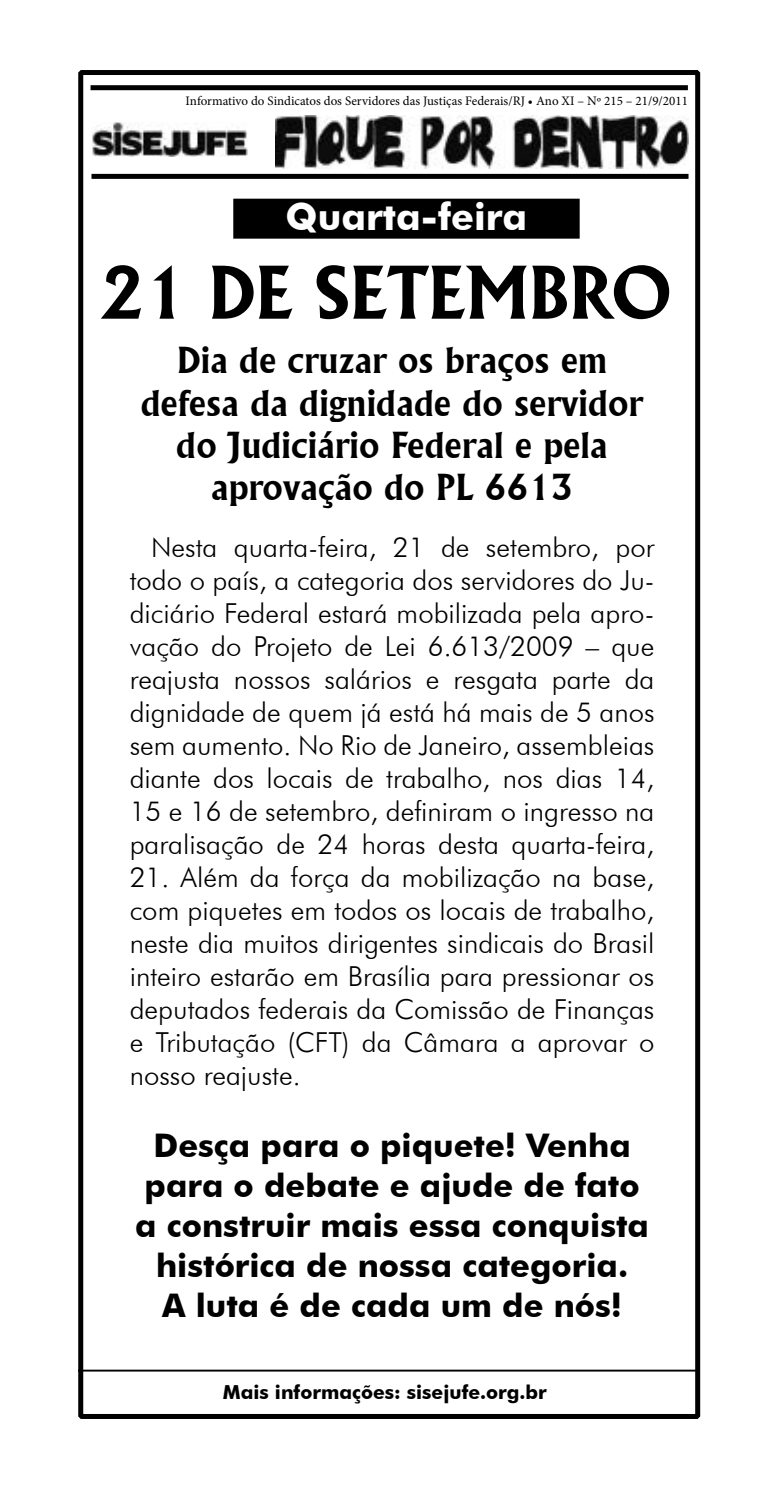
<style>
.page{position:relative;width:780px;height:1489px;background:#fff}
.page>*{position:absolute;margin:0;border:0;box-sizing:border-box;transform-origin:0 0}
.t1{font:700 70px "Flareserif 821 BT";letter-spacing:-.02em;color:#000}
.t2{font:700 37.5px "Futura BT";color:#fff}
.t3{font:700 35px/42px "Flareserif 821 BT";color:#000;text-align:center}
.t4{font:700 32.5px/40px "Futura BT";color:#000;text-align:center}
.t5{font:300 27.5px/33px "Futura BT";color:#000;text-align:justify}
.t6{font:700 19.25px "Futura BT";color:#000}
.t7{font:13px "Minion Pro";color:#000}
</style>
<div class="page">
<div style="left:78px;top:70px;width:622px;height:1348px;border:5px solid #000"></div>
<img style="left:275px;top:115px;width:413px;height:54px">
<img style="left:92px;top:122px;width:156px;height:35px">
<div style="left:91px;top:174px;width:597px;height:5px;background:#000"></div>
<hr style="left:78px;top:1369px;width:622px;height:2px;background:#000">
<div style="left:90px;top:85px;width:597px;height:5px;background:#000"></div>
<div style="left:234px;top:200px;width:344px;height:37px;background:#000"></div>
<div style="left:233px;top:199px;width:346px;height:40px;border:2px solid #000"></div>
<p class="t7" style="left:186px;top:92px;width:503px">Informativo do Sindicatos dos Servidores das Justiças Federais/RJ • Ano XI – Nº 215 – 21/9/2011</p>
<h2 class="t2" style="left:285px;top:194px;width:243px">Quarta-feira</h2>
<h1 class="t1" style="left:101px;top:249px;width:572px">21 de setembro</h1>
<p class="t3" style="left:141px;top:339px;width:504px">Dia de cruzar os braços em defesa da dignidade do servidor do Judiciário Federal e pela aprovação do PL 6613</p>
<p class="t5" style="left:130px;top:530px;width:526px;text-indent:21px">Nesta quarta-feira, 21 de setembro, por todo o país, a categoria dos servidores do Ju&shy;diciário Federal estará mobilizada pela apro&shy;vação do Projeto de Lei 6.613/2009 – que reajusta nossos salários e resgata parte da dignidade de quem já está há mais de 5 anos sem aumento. No Rio de Janeiro, assembleias diante dos locais de trabalho, nos dias 14, 15 e 16 de setembro, definiram o ingresso na paralisação de 24 horas desta quarta-feira,</p>
<p class="t5" style="left:130px;top:860px;width:526px">21. Além da força da mobilização na base, com piquetes em todos os locais de trabalho, neste dia muitos dirigentes sindicais do Brasil inteiro estarão em Brasília para pressionar os deputados federais da Comissão de Finanças e Tributação (CFT) da Câmara a aprovar o nosso reajuste.</p>
<p class="t4" style="left:135px;top:1124px;width:515px">Desça para o piquete! Venha para o debate e ajude de fato a construir mais essa conquista histórica de nossa categoria.<br>A luta é de cada um de nós!</p>
<p class="t6" style="left:223px;top:1379px;width:325px">Mais informações: sisejufe.org.br</p>
</div>
